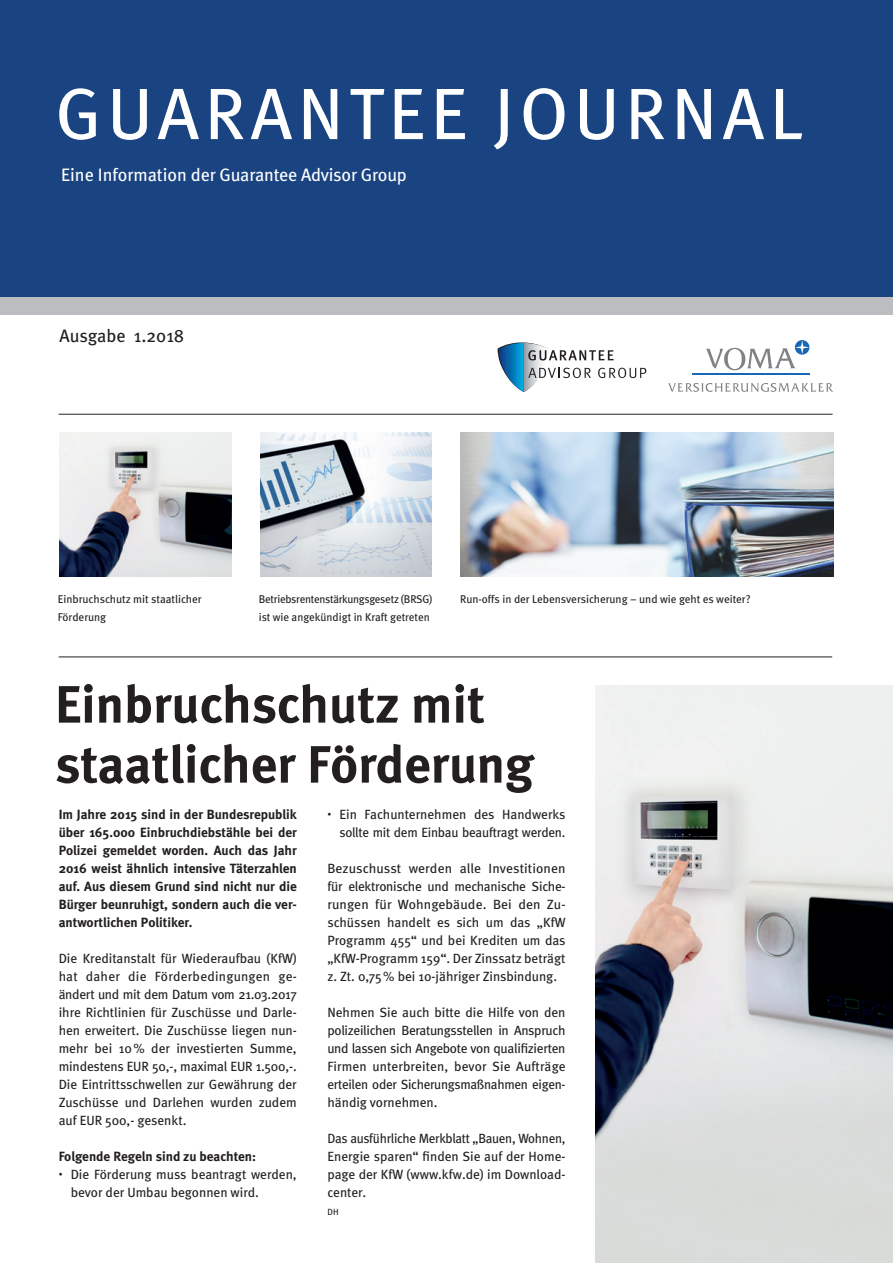
<style>
.page{position:relative;width:893px;height:1263px;background:#fff}
.page>*{position:absolute;margin:0;border:0;box-sizing:border-box;transform-origin:0 0}
.t1{font:72.75px "Meta";letter-spacing:.08em;color:#fff}
.t2{font:700 52.5px/60px "Meta";color:#231f20}
.t3{font:18px "Meta";letter-spacing:-.01em;color:#fff}
.t4{font:18px "Meta";color:#231f20}
.t5{font:13.35px/18px "Meta";color:#231f20;text-align:justify}
.t6{font:700 13.35px/18px "Meta";color:#231f20;text-align:justify}
.t7{font:11.25px/18px "Meta";letter-spacing:-.005em;color:#231f20}
.t8{font:9px "Meta";color:#231f20}
.s1{font-size:7.8px}
</style>
<div class="page">
<div style="left:0;top:0;width:893px;height:297px;background:#1a4382"></div>
<div style="left:0;top:297px;width:893px;height:18px;background:#bcbdc0"></div>
<hr style="left:59px;top:414px;width:774px;height:1px;background:#231f20">
<img style="left:60px;top:432px;width:172px;height:144px">
<img style="left:260px;top:432px;width:172px;height:144px">
<hr style="left:59px;top:657px;width:773px;height:1px;background:#231f20">
<img style="left:460px;top:432px;width:373px;height:144px">
<img style="left:595px;top:686px;width:298px;height:577px">
<svg style="left:668px;top:383px;width:165px;height:9px"></svg>
<hr style="left:692px;top:374px;width:117px;height:1px;background:#1768b4">
<svg style="left:706px;top:340px;width:103px;height:30px"></svg>
<svg style="left:497px;top:342px;width:149px;height:50px"></svg>
<h1 class="t1" style="left:55px;top:71px;width:749px">GUARANTEE JOURNAL</h1>
<h3 class="t3" style="left:61px;top:164px;width:347px">Eine Information der Guarantee Advisor Group</h3>
<h3 class="t4" style="left:60px;top:325px;width:126px">Ausgabe 1.2018</h3>
<p class="t7" style="left:259px;top:590px;width:175px">Betriebsrentenstärkungsgesetz (BRSG) ist wie angekündigt in Kraft getreten</p>
<p class="t7" style="left:58px;top:590px;width:145px">Einbruchschutz mit staatlicher<br>Förderung</p>
<p class="t7" style="left:460px;top:590px;width:292px">Run-offs in der Lebensversicherung – und wie geht es weiter?</p>
<h2 class="t2" style="left:55px;top:674px;width:480px">Einbruchschutz mit staatlicher Förderung</h2>
<p class="t6" style="left:59px;top:805px;width:240px">Im Jahre 2015 sind in der Bundesrepublik über 165.000 Einbruchdiebstähle bei der Polizei gemeldet worden. Auch das Jahr 2016 weist ähnlich intensive Täterzahlen auf. Aus diesem Grund sind nicht nur die Bürger beunruhigt, sondern auch die ver&shy;antwortlichen Politiker.</p>
<p class="t5" style="left:59px;top:949px;width:240px">Die Kreditanstalt für Wiederaufbau (KfW) hat daher die Förderbedingungen ge&shy;ändert und mit dem Datum vom 21.03.2017 ihre Richtlinien für Zuschüsse und Darle&shy;hen erweitert. Die Zuschüsse liegen nun&shy;mehr bei 10% der investierten Summe, mindestens EUR 50,-, maximal EUR 1.500,-.<br>Die Eintrittsschwellen zur Gewährung der Zuschüsse und Darlehen wurden zudem auf EUR 500,- gesenkt.</p>
<p class="t6" style="left:59px;top:1147px;width:199px">Folgende Regeln sind zu beachten:</p>
<p class="t5" style="left:71px;top:1165px;width:228px;text-indent:-12px"><span class="s1">•</span> Die Förderung muss beantragt werden, bevor der Umbau begonnen wird.</p>
<p class="t5" style="left:327px;top:805px;width:240px;text-align:right"><span class="s1">•</span> Ein Fachunternehmen des Handwerks sollte mit dem Einbau beauftragt werden.</p>
<p class="t5" style="left:327px;top:859px;width:240px">Bezuschusst werden alle Investitionen für elektronische und mechanische Siche&shy;rungen für Wohngebäude. Bei den Zu&shy;schüssen handelt es sich um das „KfW Programm 455“ und bei Krediten um das „KfW-Programm 159“. Der Zinssatz beträgt z. Zt. 0,75 % bei 10-jähriger Zinsbindung.</p>
<p class="t5" style="left:327px;top:1003px;width:240px">Nehmen Sie auch bitte die Hilfe von den polizeilichen Beratungsstellen in Anspruch und lassen sich Angebote von qualifizierten Firmen unterbreiten, bevor Sie Aufträge erteilen oder Sicherungsmaßnahmen eigen&shy;händig vornehmen.</p>
<p class="t5" style="left:327px;top:1129px;width:240px">Das ausführliche Merkblatt „Bauen, Wohnen, Energie sparen“ finden Sie auf der Home&shy;page der KfW (www.kfw.de) im Download&shy;center.</p>
<p class="t8" style="left:327px;top:1206px;width:13px">DH</p>
</div>
